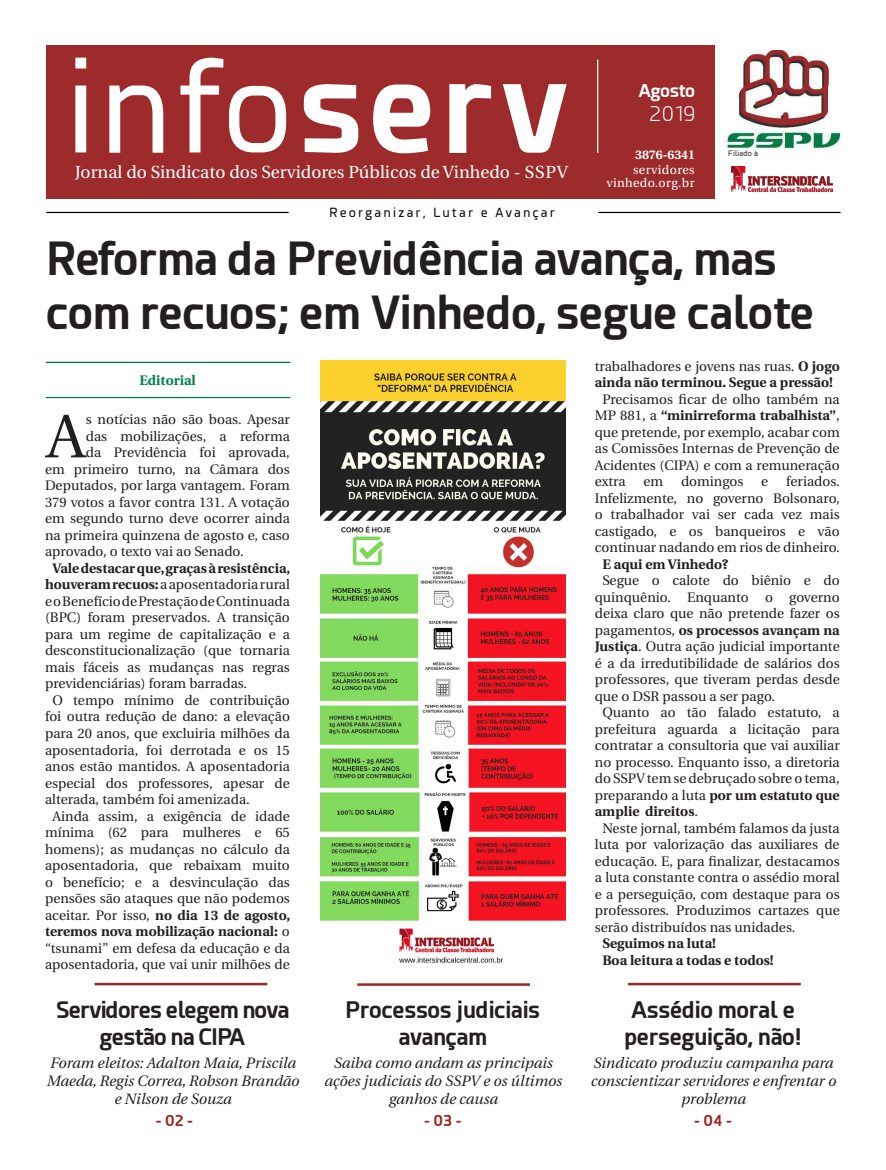
<style>
.page{position:relative;width:886px;height:1170px;background:#fff}
.page>*{position:absolute;margin:0;border:0;box-sizing:border-box;transform-origin:0 0}
.t1{font:125px "Esphimere";color:#fff}
.t2{font:61.5px "Heuristica";color:#231f20}
.t3{font:700 45px/54px "Esphimere";color:#231f20}
.t4{font:700 22.5px/27px "Esphimere";color:#231f20;text-align:center}
.t5{font:700 22.5px/27px "Esphimere";letter-spacing:-.02em;color:#231f20;text-align:center}
.t6{font:300 20px "Esphimere";color:#fff}
.t7{font:17.5px "Heuristica";color:#fff}
.t8{font:700 17.5px "Esphimere";letter-spacing:-.01em;color:#fff}
.t9{font:italic 15px/18px "Heuristica";color:#231f20;text-align:center}
.t10{font:700 15px "Esphimere";color:#9b2825}
.t11{font:13.75px/16.5px "Heuristica";color:#231f20;text-align:justify}
.t12{font:700 13.75px/16.5px "Heuristica";color:#231f20}
.t13{font:700 13.75px "Heuristica";color:#008248}
.t14{font:12.5px "Esphimere";letter-spacing:.2em;color:#000}
.t15{font:12.5px/12.5px "Heuristica";letter-spacing:.03em;color:#fff;text-align:right}
.t16{font:700 12.5px "Heuristica";letter-spacing:-.01em;color:#fff}
.t17{font:7.5px "Esphimere";letter-spacing:.03em;color:#231f20}
.s1{font-weight:700}
.s2{font-weight:400}
</style>
<div class="page">
<img style="left:724px;top:50px;width:117px;height:98px">
<img style="left:731px;top:166px;width:101px;height:25px">
<hr style="left:46px;top:212px;width:243px;height:1px;background:#000">
<hr style="left:598px;top:212px;width:242px;height:1px;background:#000">
<hr style="left:46px;top:397px;width:244px;height:1px;background:#027b46">
<hr style="left:46px;top:362px;width:244px;height:1px;background:#027b46">
<hr style="left:94px;top:982px;width:173px;height:3px;background:#9b2825">
<hr style="left:357px;top:983px;width:173px;height:2px;background:#9b2825">
<hr style="left:628px;top:982px;width:173px;height:3px;background:#9b2825">
<div style="left:46px;top:45px;width:668px;height:153px;background:#9d2b2b"></div>
<hr style="left:597px;top:60px;width:1px;height:93px;background:#fff">
<img style="left:320px;top:360px;width:246px;height:603px">
<p class="t1" style="left:66px;top:37px;width:501px">info<span class="s1">serv</span></p>
<p class="t7" style="left:75px;top:158px;width:494px">Jornal do Sindicato dos Servidores Públicos de Vinhedo - SSPV</p>
<p class="t15" style="left:606px;top:164px;width:90px">servidores vinhedo.org.br</p>
<p class="t8" style="left:639px;top:80px;width:58px">Agosto</p>
<p class="t6" style="left:649px;top:102px;width:47px">2019</p>
<p class="t16" style="left:635px;top:145px;width:61px">3876-6341</p>
<p class="t14" style="left:329px;top:205px;width:227px">Reorganizar, Lutar e Avançar</p>
<p class="t17" style="left:728px;top:149px;width:31px">Filiado à</p>
<p class="t3" style="left:46px;top:231px;width:769px">Reforma da Previdência avança, mas com recuos; em Vinhedo, segue calote</p>
<p class="t13" style="left:139px;top:369px;width:58px">Editorial</p>
<p class="t2" style="left:47px;top:389px;width:41px">A</p>
<p class="t11" style="left:86px;top:411px;width:206px">s notícias não são boas. Apesar</p>
<p class="t11" style="left:86px;top:428px;width:206px">das mobilizações, a reforma</p>
<p class="t11" style="left:86px;top:444px;width:206px">da Previdência foi aprovada,</p>
<p class="t11" style="left:45px;top:461px;width:246px">em primeiro turno, na Câmara dos</p>
<p class="t11" style="left:45px;top:477px;width:246px">Deputados, por larga vantagem. Foram</p>
<p class="t11" style="left:45px;top:494px;width:246px">379 votos a favor contra 131. A votação</p>
<p class="t11" style="left:45px;top:510px;width:246px">em segundo turno deve ocorrer ainda</p>
<p class="t11" style="left:45px;top:527px;width:246px">na primeira quinzena de agosto e, caso</p>
<p class="t11" style="left:45px;top:543px;width:200px">aprovado, o texto vai ao Senado.</p>
<p class="t11" style="left:45px;top:560px;width:247px;text-indent:8px"><span class="s1">Vale destacar que, graças à resistência, houveram recuos:</span> a aposentadoria rural e o Benefício de Prestação de Continuada (BPC) foram preservados. A transição para um regime de capitalização e a desconstitucionalização (que tornaria mais fáceis as mudanças nas regras previdenciárias) foram barradas.</p>
<p class="t11" style="left:45px;top:692px;width:246px;text-indent:8px">O tempo mínimo de contribuição foi outra redução de dano: a elevação para 20 anos, que excluiria milhões da aposentadoria, foi derrotada e os 15 anos estão mantidos. A aposentadoria especial dos professores, apesar de alterada, também foi amenizada.</p>
<p class="t11" style="left:45px;top:807px;width:247px;text-align:center">Ainda assim, a exigência de idade mínima (62 para mulheres e 65 homens); as mudanças no cálculo da aposentadoria, que rebaixam muito o benefício; e a desvinculação das pensões são ataques que não podemos aceitar. Por isso, <span class="s1">no dia 13 de agosto, teremos nova mobilização nacional:</span> o “tsunami” em defesa da educação e da aposentadoria, que vai unir milhões de</p>
<p class="t5" style="left:56px;top:996px;width:235px">Servidores elegem nova gestão na CIPA</p>
<p class="t9" style="left:46px;top:1052px;width:254px">Foram eleitos: Adalton Maia, Priscila<br>Maeda, Regis Correa, Robson Brandão e Nilson de Souza</p>
<p class="t10" style="left:156px;top:1111px;width:38px">- 02 -</p>
<p class="t4" style="left:346px;top:996px;width:196px">Processos judiciais avançam</p>
<p class="t9" style="left:324px;top:1052px;width:239px">Saiba como andam as principais ações judiciais do SSPV e os últimos ganhos de causa</p>
<p class="t10" style="left:424px;top:1111px;width:39px">- 03 -</p>
<p class="t12" style="left:595px;top:357px;width:246px"><span class="s2">trabalhadores e jovens nas ruas.</span> O jogo ainda não terminou. Segue a pressão!</p>
<p class="t11" style="left:595px;top:391px;width:246px;text-indent:8px">Precisamos ficar de olho também na MP 881, a <span class="s1">“minirreforma trabalhista”</span>, que pretende, por exemplo, acabar com as Comissões Internas de Prevenção de Acidentes (CIPA) e com a remuneração extra</p>
<p class="t11" style="left:595px;top:473px;width:246px;text-indent:191px">feriados.<br>Infelizmente, no governo Bolsonaro, o trabalhador vai ser cada vez mais castigado, e os banqueiros e vão continuar nadando em rios de dinheiro.</p>
<p class="t12" style="left:602px;top:555px;width:128px">E aqui em Vinhedo?</p>
<p class="t11" style="left:595px;top:572px;width:246px;text-indent:8px">Segue o calote do biênio e do quinquênio. Enquanto o governo deixa claro que não pretende fazer os pagamentos, <span class="s1">os processos avançam na Justiça</span>. Outra ação judicial importante é a da irredutibilidade de salários dos professores, que tiveram perdas desde que o DSR passou a ser pago.</p>
<p class="t11" style="left:595px;top:704px;width:246px;text-indent:8px">Quanto ao tão falado estatuto, a prefeitura aguarda a licitação para contratar a consultoria que vai auxiliar no processo. Enquanto isso, a diretoria do SSPV tem se debruçado sobre o tema, preparando a luta <span class="s1">por um estatuto que amplie direitos</span>.</p>
<p class="t11" style="left:595px;top:820px;width:246px;text-indent:8px">Neste jornal, também falamos da justa luta por valorização das auxiliares de educação. E, para finalizar, destacamos a luta constante contra o assédio moral e a perseguição, com destaque para os professores. Produzimos cartazes que serão distribuídos nas unidades.</p>
<p class="t12" style="left:602px;top:934px;width:115px">Seguimos na luta!</p>
<p class="t12" style="left:602px;top:951px;width:173px">Boa leitura a todas e todos!</p>
<p class="t11" style="left:643px;top:473px;width:21px">em</p>
<p class="t11" style="left:681px;top:473px;width:64px">domingos</p>
<p class="t11" style="left:761px;top:473px;width:9px">e</p>
<p class="t4" style="left:624px;top:996px;width:179px">Assédio moral e perseguição, não!</p>
<p class="t9" style="left:590px;top:1052px;width:247px">Sindicato produziu campanha para conscientizar servidores e enfrentar o problema</p>
<p class="t10" style="left:694px;top:1111px;width:39px">- 04 -</p>
</div>
